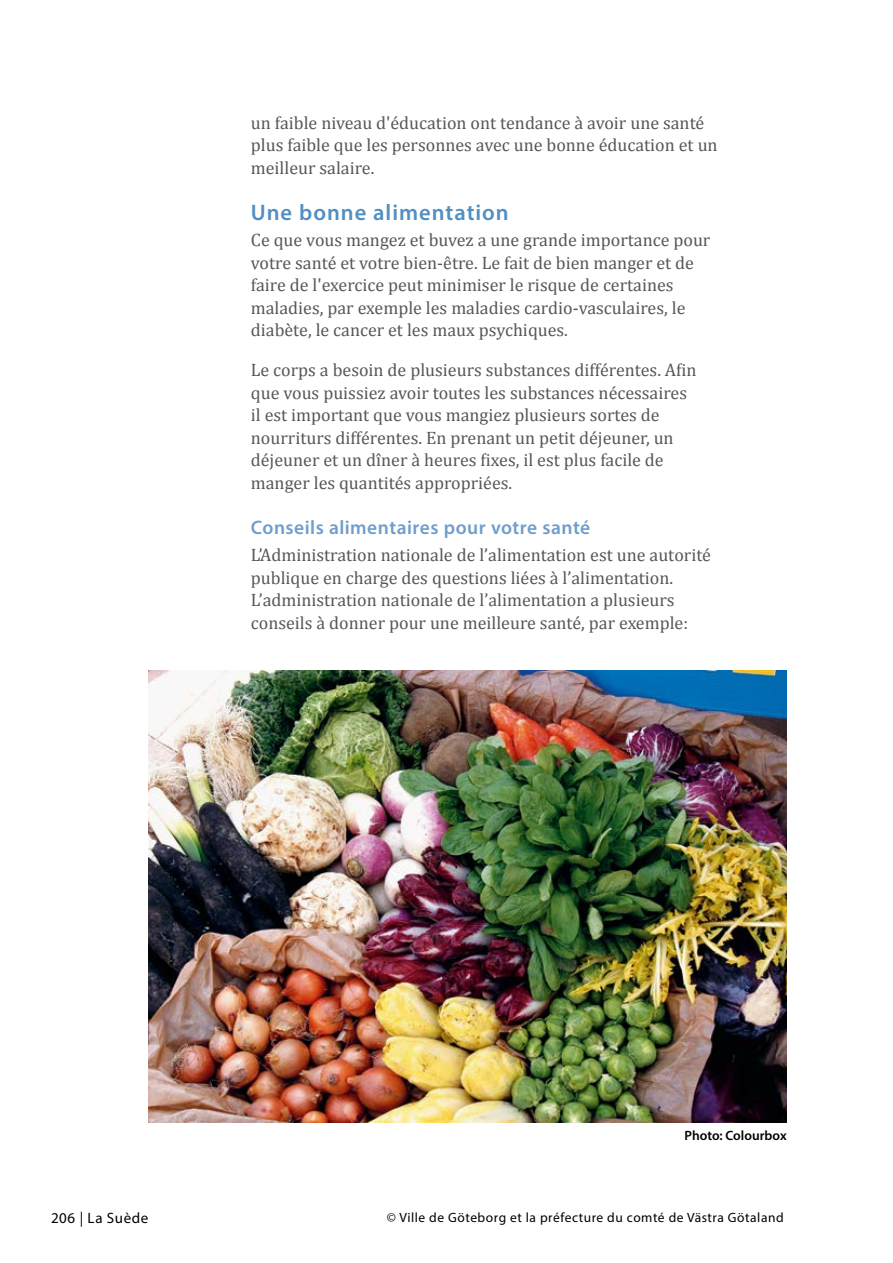
<style>
.page{position:relative;width:893px;height:1263px;background:#fff}
.page>*{position:absolute;margin:0;border:0;box-sizing:border-box;transform-origin:0 0}
.t1{font:600 22.5px "Myriad Pro";letter-spacing:.04em;color:#518fc3}
.t2{font:600 19.5px "Myriad Pro";letter-spacing:.02em;color:#709dcc}
.t3{font:18px/22.5px "Cambria";color:#575756}
.t4{font:15px "Myriad Pro";letter-spacing:.04em;color:#000}
.t5{font:13.5px "Myriad Pro";letter-spacing:.04em;color:#000}
.t6{font:600 13.5px "Myriad Pro";color:#000}
</style>
<div class="page">
<img style="left:149px;top:670px;width:638px;height:452px">
<p class="t3" style="left:251px;top:111px;width:468px">un faible niveau d'éducation ont tendance à avoir une santé plus faible que les personnes avec une bonne éducation et un meilleur salaire.</p>
<p class="t1" style="left:251px;top:198px;width:259px">Une bonne alimentation</p>
<p class="t3" style="left:251px;top:229px;width:461px">Ce que vous mangez et buvez a une grande importance pour votre santé et votre bien-être. Le fait de bien manger et de faire de l'exercice peut minimiser le risque de certaines maladies, par exemple les maladies cardio-vasculaires, le diabète, le cancer et les maux psychiques.</p>
<p class="t3" style="left:251px;top:358px;width:447px">Le corps a besoin de plusieurs substances différentes. Afin que vous puissiez avoir toutes les substances nécessaires il est important que vous mangiez plusieurs sortes de nourriturs différentes. En prenant un petit déjeuner, un déjeuner et un dîner à heures fixes, il est plus facile de manger les quantités appropriées.</p>
<p class="t2" style="left:251px;top:515px;width:341px">Conseils alimentaires pour votre santé</p>
<p class="t3" style="left:251px;top:544px;width:462px">L’Administration nationale de l’alimentation est une autorité publique en charge des questions liées à l’alimentation.<br>L’administration nationale de l’alimentation a plusieurs conseils à donner pour une meilleure santé, par exemple:</p>
<p class="t6" style="left:685px;top:1127px;width:104px">Photo: Colourbox</p>
<p class="t4" style="left:51px;top:1209px;width:99px">206 | La Suède</p>
<p class="t5" style="left:387px;top:1209px;width:398px">© Ville de Göteborg et la préfecture du comté de Västra Götaland</p>
</div>
